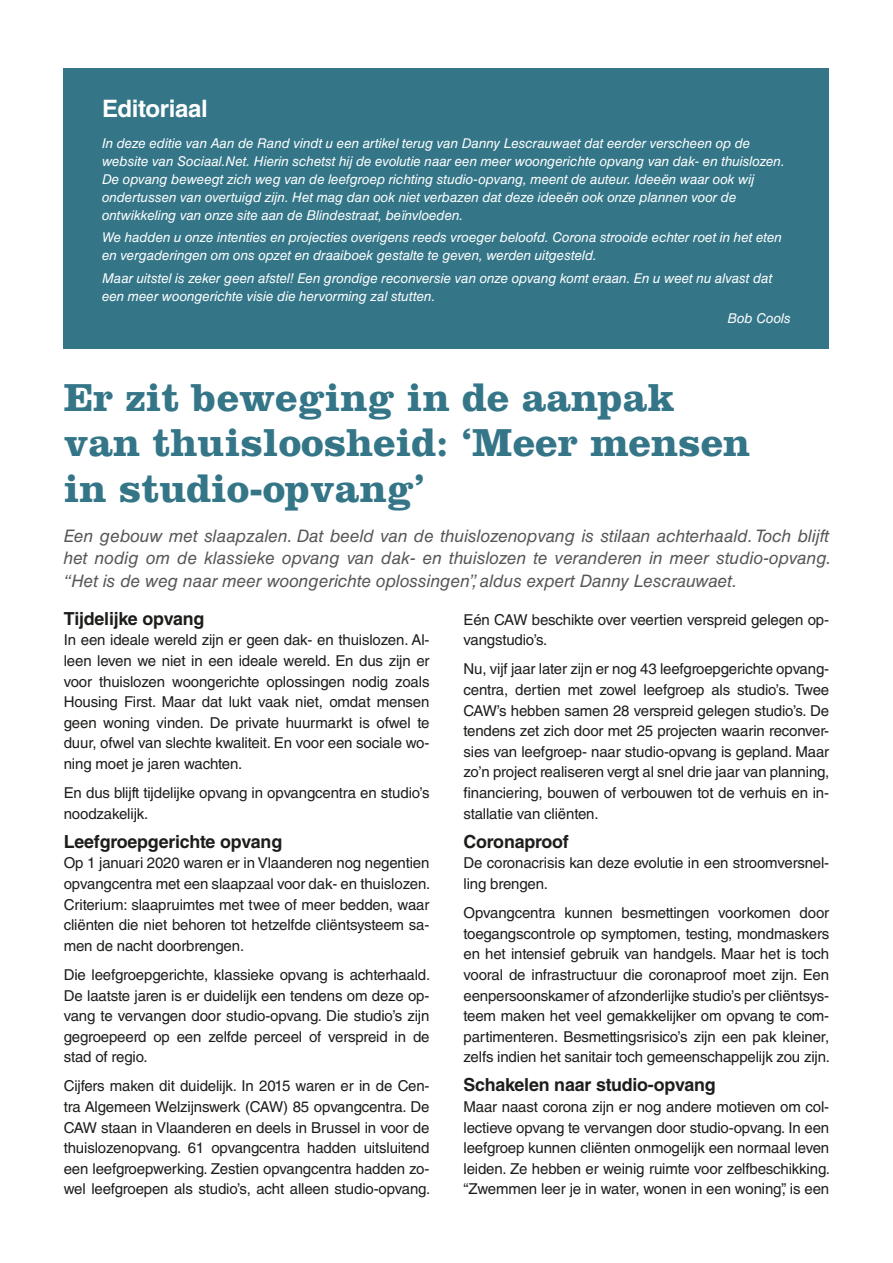
<style>
.page{position:relative;width:893px;height:1263px;background:#fff}
.page>*{position:absolute;margin:0;border:0;box-sizing:border-box;transform-origin:0 0}
.t1{font:700 40.5px/45.3px "Clarendon LT Std";color:#347688}
.t2{font:700 24px "Helvetica LT Std";letter-spacing:-.015em;color:#fff}
.t3{font:700 18px "Helvetica LT Std";letter-spacing:-.01em;color:#1d1d1b}
.t4{font:italic 17.25px/22.8px "Helvetica LT Std";color:#575756}
.t5{font:15px/20.5px "Helvetica LT Std";letter-spacing:-.01em;color:#1d1d1b;text-align:justify}
.t6{font:italic 13.5px/18px "Helvetica LT Std";letter-spacing:-.005em;color:#fff}
</style>
<div class="page">
<div style="left:64px;top:68px;width:765px;height:280px;background:#347688"></div>
<h2 class="t2" style="left:102px;top:94px;width:107px">Editoriaal</h2>
<p class="t6" style="left:102px;top:134px;width:684px">In deze editie van Aan de Rand vindt u een artikel terug van Danny Lescrauwaet dat eerder verscheen op de website van Sociaal.Net. Hierin schetst hij de evolutie naar een meer woongerichte opvang van dak- en thuislozen.<br>De opvang beweegt zich weg van de leefgroep richting studio-opvang, meent de auteur. Ideeën waar ook wij ondertussen van overtuigd zijn. Het mag dan ook niet verbazen dat deze ideeën ook onze plannen voor de ontwikkeling van onze site aan de Blindestraat, beïnvloeden.</p>
<p class="t6" style="left:102px;top:228px;width:681px">We hadden u onze intenties en projecties overigens reeds vroeger beloofd. Corona strooide echter roet in het eten en vergaderingen om ons opzet en draaiboek gestalte te geven, werden uitgesteld.</p>
<p class="t6" style="left:102px;top:269px;width:672px">Maar uitstel is zeker geen afstel! Een grondige reconversie van onze opvang komt eraan. En u weet nu alvast dat een meer woongerichte visie die hervorming zal stutten.</p>
<p class="t6" style="left:727px;top:309px;width:65px">Bob Cools</p>
<h1 class="t1" style="left:64px;top:374px;width:688px">Er zit beweging in de aanpak van thuisloosheid: ‘Meer mensen in studio-opvang’</h1>
<p class="t4" style="left:64px;top:524px;width:769px">Een gebouw met slaapzalen. Dat beeld van de thuislozenopvang is stilaan achterhaald. Toch blijft het nodig om de klassieke opvang van dak- en thuislozen te veranderen in meer studio-opvang. “Het is de weg naar meer woongerichte oplossingen”, aldus expert Danny Lescrauwaet.</p>
<p class="t3" style="left:64px;top:607px;width:142px">Tijdelijke opvang</p>
<p class="t5" style="left:64px;top:630px;width:367px">In een ideale wereld zijn er geen dak- en thuislozen. Al&shy;leen leven we niet in een ideale wereld. En dus zijn er voor thuislozen woongerichte oplossingen nodig zoals Housing First. Maar dat lukt vaak niet, omdat mensen geen woning vinden. De private huurmarkt is ofwel te duur, ofwel van slechte kwaliteit. En voor een sociale wo&shy;ning moet je jaren wachten.</p>
<p class="t5" style="left:64px;top:782px;width:367px">En dus blijft tijdelijke opvang in opvangcentra en studio’s noodzakelijk.</p>
<p class="t3" style="left:64px;top:830px;width:220px">Leefgroepgerichte opvang</p>
<p class="t5" style="left:64px;top:853px;width:368px">Op 1 januari 2020 waren er in Vlaanderen nog negentien opvangcentra met een slaapzaal voor dak- en thuislozen.<br>Criterium: slaapruimtes met twee of meer bedden, waar cliënten die niet behoren tot hetzelfde cliëntsysteem sa&shy;men de nacht doorbrengen.</p>
<p class="t5" style="left:64px;top:964px;width:368px">Die leefgroepgerichte, klassieke opvang is achterhaald.<br>De laatste jaren is er duidelijk een tendens om deze op&shy;vang te vervangen door studio-opvang. Die studio’s zijn gegroepeerd op een zelfde perceel of verspreid in de stad of regio.</p>
<p class="t5" style="left:64px;top:1076px;width:368px">Cijfers maken dit duidelijk. In 2015 waren er in de Cen&shy;tra Algemeen Welzijnswerk (CAW) 85 opvangcentra. De CAW staan in Vlaanderen en deels in Brussel in voor de thuislozenopvang. 61 opvangcentra hadden uitsluitend een leefgroepwerking. Zestien opvangcentra hadden zo&shy;wel leefgroepen als studio’s, acht alleen studio-opvang.</p>
<p class="t5" style="left:463px;top:609px;width:367px">Eén CAW beschikte over veertien verspreid gelegen op&shy;vangstudio’s.</p>
<p class="t5" style="left:463px;top:659px;width:367px">Nu, vijf jaar later zijn er nog 43 leefgroepgerichte opvang&shy;centra, dertien met zowel leefgroep als studio’s. Twee CAW’s hebben samen 28 verspreid gelegen studio’s. De tendens zet zich door met 25 projecten waarin reconver&shy;sies van leefgroep- naar studio-opvang is gepland. Maar zo’n project realiseren vergt al snel drie jaar van planning, financiering, bouwen of verbouwen tot de verhuis en in&shy;stallatie van cliënten.</p>
<p class="t3" style="left:463px;top:830px;width:107px">Coronaproof</p>
<p class="t5" style="left:463px;top:853px;width:367px">De coronacrisis kan deze evolutie in een stroomversnel&shy;ling brengen.</p>
<p class="t5" style="left:463px;top:902px;width:368px">Opvangcentra kunnen besmettingen voorkomen door toegangscontrole op symptomen, testing, mondmaskers en het intensief gebruik van handgels. Maar het is toch vooral de infrastructuur die coronaproof moet zijn. Een eenpersoonskamer of afzonderlijke studio’s per cliëntsys&shy;teem maken het veel gemakkelijker om opvang te com&shy;partimenteren. Besmettingsrisico’s zijn een pak kleiner, zelfs indien het sanitair toch gemeenschappelijk zou zijn.</p>
<p class="t3" style="left:463px;top:1074px;width:254px">Schakelen naar studio-opvang</p>
<p class="t5" style="left:463px;top:1096px;width:368px">Maar naast corona zijn er nog andere motieven om col&shy;lectieve opvang te vervangen door studio-opvang. In een leefgroep kunnen cliënten onmogelijk een normaal leven leiden. Ze hebben er weinig ruimte voor zelfbeschikking. “Zwemmen leer je in water, wonen in een woning”, is een</p>
</div>
